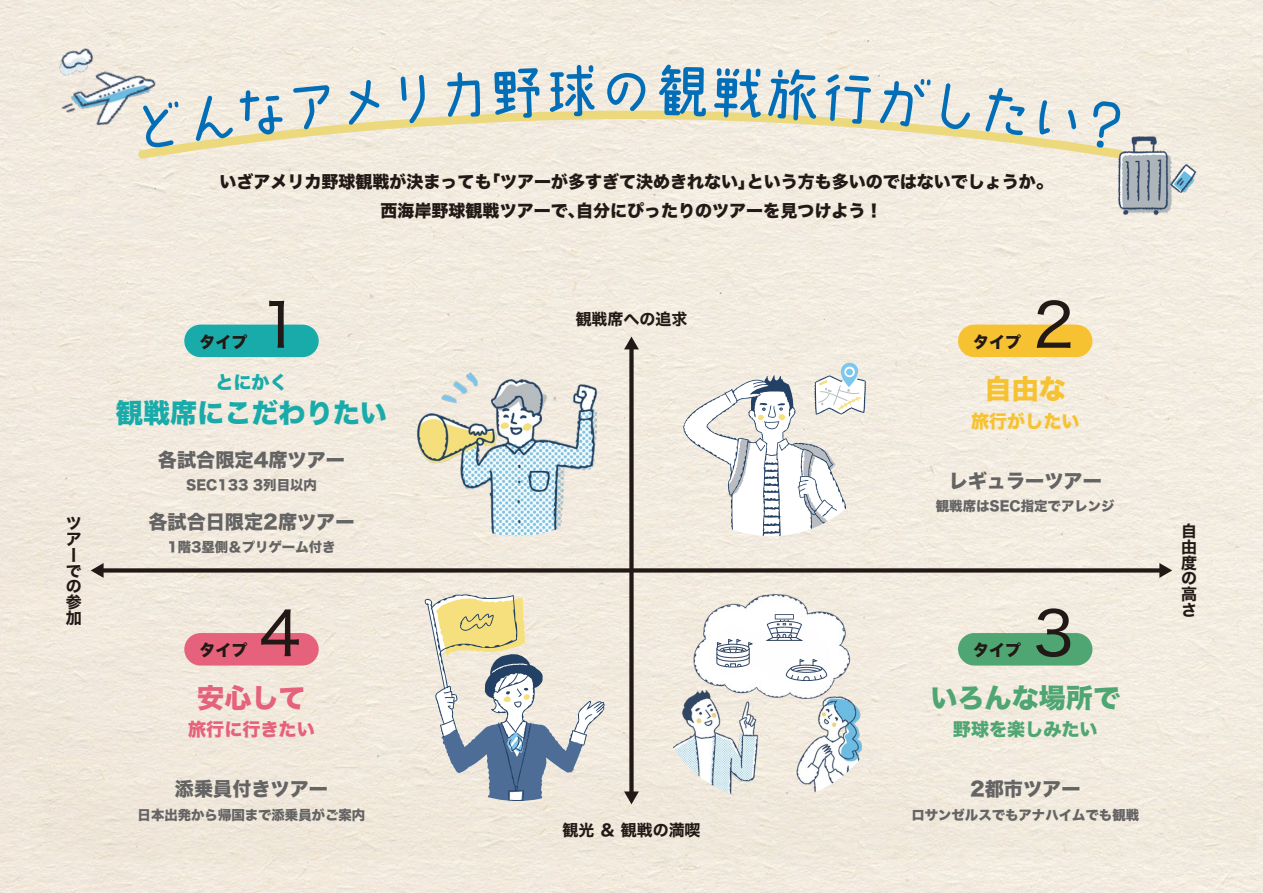
<style>
.page{position:relative;width:1263px;height:893px;background:#fff}
.page>*{position:absolute;margin:0;border:0;box-sizing:border-box;transform-origin:0 0}
.t1{font:60.6px "Hira Kaku Std W4";color:#221815}
.t2{font:57.45px "AB kokoro no 1";color:#036eb8}
.t3{font:27.15px "Hira Kaku Std W8";color:#19aba9}
.t4{font:27.15px "Hira Kaku Std W8";color:#4fa672}
.t5{font:27.15px "Hira Kaku Std W8";color:#e6627c}
.t6{font:27.15px "Hira Kaku Std W8";color:#f6c231}
.t7{font:19.2px "Hira Kaku Std W8";color:#656464}
.t8{font:18px "Hira Kaku Std W8";color:#4fa672}
.t9{font:18px "Hira Kaku Std W8";color:#e6627c}
.t10{font:18px "Hira Kaku Std W8";color:#f6c231}
.t11{font:18px "Hira Kaku Std W8";color:#19aba9}
.t12{font:16.95px/29.7px "Hira Kaku Std W8";color:#221815;text-align:center}
.t13{font:15.9px/15.9px "Hira Kaku Std W7";color:#221815}
.t14{font:15.9px "Hira Kaku Std W8";color:#221815}
.t15{font:13.35px "Hira Kaku Std W8";color:#656464}
</style>
<div class="page">
<img style="left:0;top:0;width:1263px;height:893px">
<div style="left:101px;top:568px;width:1060px;height:5px;background:#221815"></div>
<svg style="left:91px;top:563px;width:13px;height:15px"></svg>
<svg style="left:1159px;top:563px;width:13px;height:15px"></svg>
<div style="left:629px;top:347px;width:5px;height:447px;background:#221815"></div>
<svg style="left:633px;top:337px;width:6px;height:12px"></svg>
<svg style="left:624px;top:791px;width:15px;height:13px"></svg>
<div style="left:184px;top:325px;width:135px;height:32px;background:#19aba9;border-radius:16px"></div>
<div style="left:184px;top:633px;width:135px;height:33px;background:#e6627c;border-radius:16px"></div>
<div style="left:958px;top:633px;width:134px;height:33px;background:#4fa672;border-radius:16px"></div>
<div style="left:958px;top:325px;width:134px;height:32px;background:#f6c231;border-radius:16px"></div>
<img style="left:401px;top:336px;width:232px;height:200px">
<img style="left:655px;top:569px;width:232px;height:232px;border-radius:116px">
<svg style="left:424px;top:593px;width:184px;height:208px;background:#cdcdc4"></svg>
<svg style="left:683px;top:356px;width:183px;height:180px"></svg>
<svg style="left:716px;top:638px;width:38px;height:30px"></svg>
<svg style="left:764px;top:614px;width:41px;height:28px"></svg>
<svg style="left:785px;top:658px;width:42px;height:23px"></svg>
<svg style="left:134px;top:106px;width:995px;height:57px;background:#f1e9d4"></svg>
<img style="left:29px;top:28px;width:138px;height:126px">
<img style="left:1101px;top:123px;width:108px;height:102px">
<svg style="left:141px;top:100px;width:43px;height:49px;background:#f1e9da"></svg>
<svg style="left:190px;top:84px;width:143px;height:58px;background:#f1e9d3"></svg>
<svg style="left:345px;top:78px;width:36px;height:47px;background:#f2ead9"></svg>
<svg style="left:400px;top:74px;width:27px;height:50px"></svg>
<svg style="left:445px;top:71px;width:36px;height:47px;background:#f1ead9"></svg>
<svg style="left:493px;top:67px;width:47px;height:52px;background:#f1e8d3"></svg>
<svg style="left:549px;top:64px;width:46px;height:53px;background:#f1e9d4"></svg>
<svg style="left:658px;top:63px;width:49px;height:53px;background:#f1e9d6"></svg>
<svg style="left:714px;top:66px;width:48px;height:53px;background:#f1e9d4"></svg>
<svg style="left:768px;top:67px;width:104px;height:57px;background:#f1e9d3"></svg>
<svg style="left:879px;top:75px;width:52px;height:53px;background:#f1e9d6"></svg>
<svg style="left:940px;top:82px;width:88px;height:54px;background:#f1ead7"></svg>
<svg style="left:1037px;top:99px;width:42px;height:40px;background:#f1ebdf"></svg>
<svg style="left:1089px;top:99px;width:33px;height:51px;background:#f2ebdb"></svg>
<h2 class="t2" style="left:598px;top:62px;width:59px">の</h2>
<p class="t12" style="left:219px;top:167px;width:835px">いざアメリカ野球観戦が決まっても「ツアーが多すぎて決めきれない」という方も多いのではないでしょうか。西海岸野球観戦ツアーで、自分にぴったりのツアーを見つけよう！</p>
<h1 class="t1" style="left:1033px;top:279px;width:42px">2</h1>
<h1 class="t1" style="left:260px;top:279px;width:42px">1</h1>
<p class="t13" style="left:576px;top:311px;width:113px">観戦席への追求</p>
<p class="t14" style="left:200px;top:333px;width:49px">タイプ</p>
<p class="t11" style="left:215px;top:372px;width:74px">とにかく</p>
<h3 class="t3" style="left:116px;top:397px;width:273px">観戦席にこだわりたい</h3>
<p class="t7" style="left:158px;top:449px;width:188px">各試合限定4席ツアー</p>
<p class="t15" style="left:186px;top:478px;width:132px">SEC133 3列目以内</p>
<p class="t7" style="left:148px;top:511px;width:208px">各試合日限定2席ツアー</p>
<p class="t15" style="left:167px;top:540px;width:170px">1階3塁側＆プリゲーム付き</p>
<p class="t14" style="left:973px;top:333px;width:49px">タイプ</p>
<h3 class="t6" style="left:984px;top:374px;width:83px">自由な</h3>
<p class="t10" style="left:971px;top:411px;width:110px">旅行がしたい</p>
<p class="t7" style="left:949px;top:470px;width:155px">レギュラーツアー</p>
<p class="t15" style="left:936px;top:499px;width:180px">観戦席はSEC指定でアレンジ</p>
<p class="t13" style="left:66px;top:515px;width:17px">ツアーでの参加</p>
<p class="t13" style="left:1181px;top:523px;width:17px;text-align:justify">自由度の高さ</p>
<h1 class="t1" style="left:1033px;top:587px;width:42px">3</h1>
<h1 class="t1" style="left:259px;top:587px;width:42px">4</h1>
<p class="t14" style="left:200px;top:641px;width:49px">タイプ</p>
<h3 class="t5" style="left:197px;top:682px;width:110px">安心して</h3>
<p class="t9" style="left:188px;top:720px;width:128px">旅行に行きたい</p>
<p class="t14" style="left:973px;top:641px;width:49px">タイプ</p>
<h3 class="t4" style="left:930px;top:682px;width:191px">いろんな場所で</h3>
<p class="t8" style="left:953px;top:720px;width:146px">野球を楽しみたい</p>
<p class="t7" style="left:175px;top:779px;width:155px">添乗員付きツアー</p>
<p class="t15" style="left:138px;top:807px;width:229px">日本出発から帰国まで添乗員がご案内</p>
<p class="t13" style="left:562px;top:822px;width:140px">観光 ＆ 観戦の満喫</p>
<p class="t7" style="left:970px;top:779px;width:112px">2都市ツアー</p>
<p class="t15" style="left:911px;top:807px;width:229px">ロサンゼルスでもアナハイムでも観戦</p>
</div>
